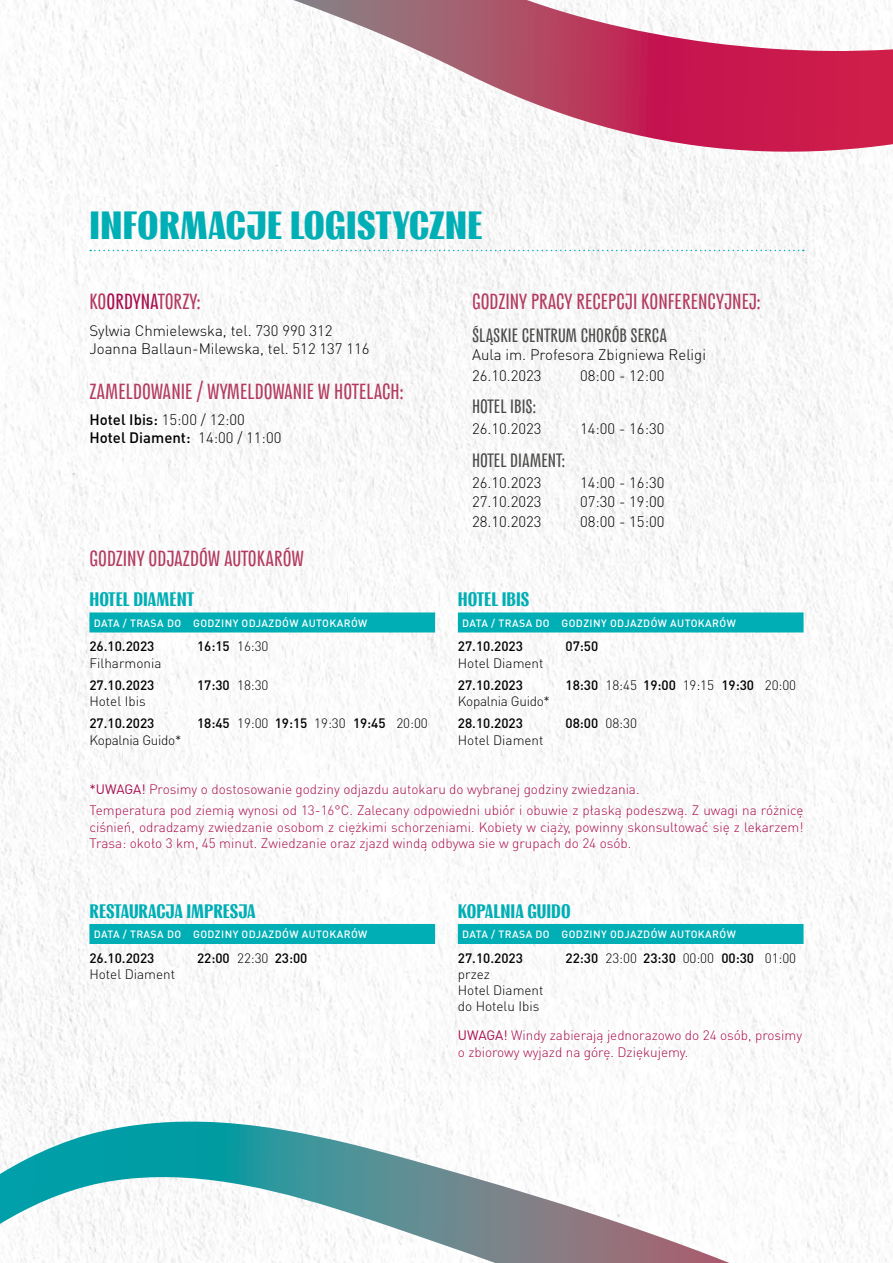
<style>
.page{position:relative;width:893px;height:1263px;background:#fff}
.page>*{position:absolute;margin:0;border:0;box-sizing:border-box;transform-origin:0 0}
.t1{font:700 45px "Huta";letter-spacing:.01em;color:#00afb5}
.t2{font:25.5px "Huta";color:#b43a60}
.t3{font:600 22.5px "Huta";color:#00afb5}
.t4{font:22.5px "Huta";color:#4a4a49}
.t5{font:300 15px/18px "DIN Pro";color:#000}
.t6{font:500 15px/18px "DIN Pro";color:#000}
.t7{font:300 13.5px/20.7px "DIN Pro";color:#a90d4d}
.t8{font:500 13.5px "DIN Pro";color:#000}
.t9{font:300 13.5px/16.2px "DIN Pro";color:#000}
.t10{font:300 13.5px "DIN Pro";letter-spacing:-.02em;color:#000}
.t11{font:500 10.5px "DIN Pro";letter-spacing:.04em;color:#fff}
.s1{color:#a90d4d}
.s2{font-weight:300}
.s3{font-weight:400}
</style>
<div class="page">
<img style="left:0;top:0;width:893px;height:1263px">
<svg style="left:90px;top:250px;width:714px;height:1px"></svg>
<div style="left:89px;top:612px;width:346px;height:20px;background:#00afb5"></div>
<div style="left:458px;top:612px;width:345px;height:20px;background:#00afb5"></div>
<div style="left:89px;top:924px;width:346px;height:20px;background:#00afb5"></div>
<div style="left:458px;top:924px;width:345px;height:20px;background:#00afb5"></div>
<svg style="left:0;top:1121px;width:730px;height:142px"></svg>
<svg style="left:293px;top:0;width:600px;height:152px"></svg>
<h1 class="t1" style="left:89px;top:203px;width:395px">INFORMACJE LOGISTYCZNE</h1>
<h2 class="t2" style="left:89px;top:290px;width:113px">KO<span class="s1">ORDYNA</span>TORZY:</h2>
<p class="t5" style="left:89px;top:321px;width:282px">Sylwia Chmielewska, tel. 730 990 312<br>Joanna Ballaun-Milewska, tel. 512 137 116</p>
<h2 class="t2" style="left:89px;top:380px;width:316px">ZAMELDOWANIE / WYMELDOWANIE W HOTELACH:</h2>
<p class="t6" style="left:89px;top:410px;width:193px">Hotel Ibis: <span class="s2">15:00 / 12:00<br></span>Hotel Diament: <span class="s2">14:00 / 11:00</span></p>
<h2 class="t2" style="left:472px;top:290px;width:290px">GODZINY PRACY RECEPCJI KONFERENCYJNEJ:</h2>
<h3 class="t4" style="left:472px;top:325px;width:197px">ŚLĄSKIE CENTRUM CHORÓB SERCA</h3>
<p class="t5" style="left:472px;top:343px;width:236px;line-height:21px">Aula im. Profesora Zbigniewa Religi<br>26.10.2023</p>
<p class="t5" style="left:580px;top:366px;width:86px">08:00 - 12:00</p>
<h3 class="t4" style="left:472px;top:396px;width:65px">HOTEL IBIS:</h3>
<p class="t5" style="left:472px;top:419px;width:71px">26.10.2023</p>
<p class="t5" style="left:580px;top:419px;width:86px">14:00 - 16:30</p>
<h3 class="t4" style="left:472px;top:450px;width:95px">HOTEL DIAMENT:</h3>
<p class="t5" style="left:472px;top:473px;width:71px">26.10.2023</p>
<p class="t5" style="left:580px;top:473px;width:86px">14:00 - 16:30</p>
<p class="t5" style="left:472px;top:492px;width:71px">27.10.2023</p>
<p class="t5" style="left:580px;top:492px;width:86px">07:30 - 19:00</p>
<p class="t5" style="left:472px;top:512px;width:71px">28.10.2023</p>
<p class="t5" style="left:580px;top:512px;width:86px">08:00 - 15:00</p>
<h2 class="t2" style="left:89px;top:547px;width:216px">GODZINY ODJAZDÓW AUTOKARÓW</h2>
<h3 class="t3" style="left:89px;top:589px;width:106px">HOTEL DIAMENT</h3>
<p class="t11" style="left:94px;top:615px;width:275px">DATA / TRASA DO GODZINY ODJAZDÓW AUTOKARÓW</p>
<p class="t8" style="left:89px;top:637px;width:67px">26.10.2023</p>
<p class="t9" style="left:89px;top:654px;width:73px">Filharmonia</p>
<p class="t8" style="left:197px;top:637px;width:73px">16:15 <span class="s2">16:30</span></p>
<h3 class="t3" style="left:458px;top:589px;width:73px">HOTEL IBIS</h3>
<p class="t11" style="left:462px;top:615px;width:275px">DATA / TRASA DO GODZINY ODJAZDÓW AUTOKARÓW</p>
<p class="t8" style="left:458px;top:637px;width:67px">27.10.2023</p>
<p class="t9" style="left:458px;top:654px;width:87px">Hotel Diament</p>
<p class="t8" style="left:566px;top:637px;width:34px">07:50</p>
<p class="t8" style="left:89px;top:676px;width:67px">27.10.2023</p>
<p class="t9" style="left:89px;top:692px;width:58px">Hotel Ibis</p>
<p class="t8" style="left:197px;top:676px;width:73px">17:30 <span class="s2">18:30</span></p>
<p class="t8" style="left:458px;top:676px;width:67px">27.10.2023</p>
<p class="t10" style="left:458px;top:692px;width:93px">Kopalnia Guido*</p>
<p class="t8" style="left:566px;top:676px;width:232px">18:30 <span class="s2">18:45</span> 19:00 <span class="s2">19:15</span> 19:30 <span class="s2">20:00</span></p>
<p class="t8" style="left:89px;top:714px;width:67px">27.10.2023</p>
<p class="t10" style="left:89px;top:730px;width:93px">Kopalnia Guido*</p>
<p class="t8" style="left:197px;top:714px;width:232px">18:45 <span class="s2">19:00</span> 19:15 <span class="s2">19:30</span> 19:45 <span class="s2">20:00</span></p>
<p class="t8" style="left:458px;top:714px;width:67px">28.10.2023</p>
<p class="t9" style="left:458px;top:731px;width:87px">Hotel Diament</p>
<p class="t8" style="left:566px;top:714px;width:73px">08:00 <span class="s2">08:30</span></p>
<p class="t7" style="left:89px;top:778px;width:716px"><span class="s3">*UWAGA!</span> Prosimy o dostosowanie godziny odjazdu autokaru do wybranej godziny zwiedzania.<br>Temperatura pod ziemią wynosi od 13-16°C. Zalecany odpowiedni ubiór i obuwie z płaską podeszwą. Z uwagi na różnicę</p>
<p class="t7" style="left:89px;top:818px;width:716px;line-height:16.5px">ciśnień, odradzamy zwiedzanie osobom z ciężkimi schorzeniami. Kobiety w ciąży, powinny skonsultować się z lekarzem!<br>Trasa: około 3 km, 45 minut. Zwiedzanie oraz zjazd windą odbywa sie w grupach do 24 osób.</p>
<h3 class="t3" style="left:89px;top:900px;width:168px">RESTAURACJA IMPRESJA</h3>
<p class="t11" style="left:94px;top:927px;width:275px">DATA / TRASA DO GODZINY ODJAZDÓW AUTOKARÓW</p>
<p class="t8" style="left:89px;top:949px;width:67px">26.10.2023</p>
<p class="t9" style="left:89px;top:965px;width:87px">Hotel Diament</p>
<p class="t8" style="left:197px;top:949px;width:112px">22:00 <span class="s2">22:30</span> 23:00</p>
<h3 class="t3" style="left:458px;top:900px;width:114px">KOPALNIA GUIDO</h3>
<p class="t11" style="left:462px;top:927px;width:275px">DATA / TRASA DO GODZINY ODJAZDÓW AUTOKARÓW</p>
<p class="t8" style="left:458px;top:949px;width:67px">27.10.2023</p>
<p class="t9" style="left:458px;top:965px;width:87px">przez<br>Hotel Diament do Hotelu Ibis</p>
<p class="t8" style="left:566px;top:949px;width:232px">22:30 <span class="s2">23:00</span> 23:30 <span class="s2">00:00</span> 00:30 <span class="s2">01:00</span></p>
<p class="t7" style="left:458px;top:1027px;width:346px;line-height:16.2px"><span class="s3">UWAGA!</span> Windy zabierają jednorazowo do 24 osób, prosimy o zbiorowy wyjazd na górę. Dziękujemy.</p>
</div>
